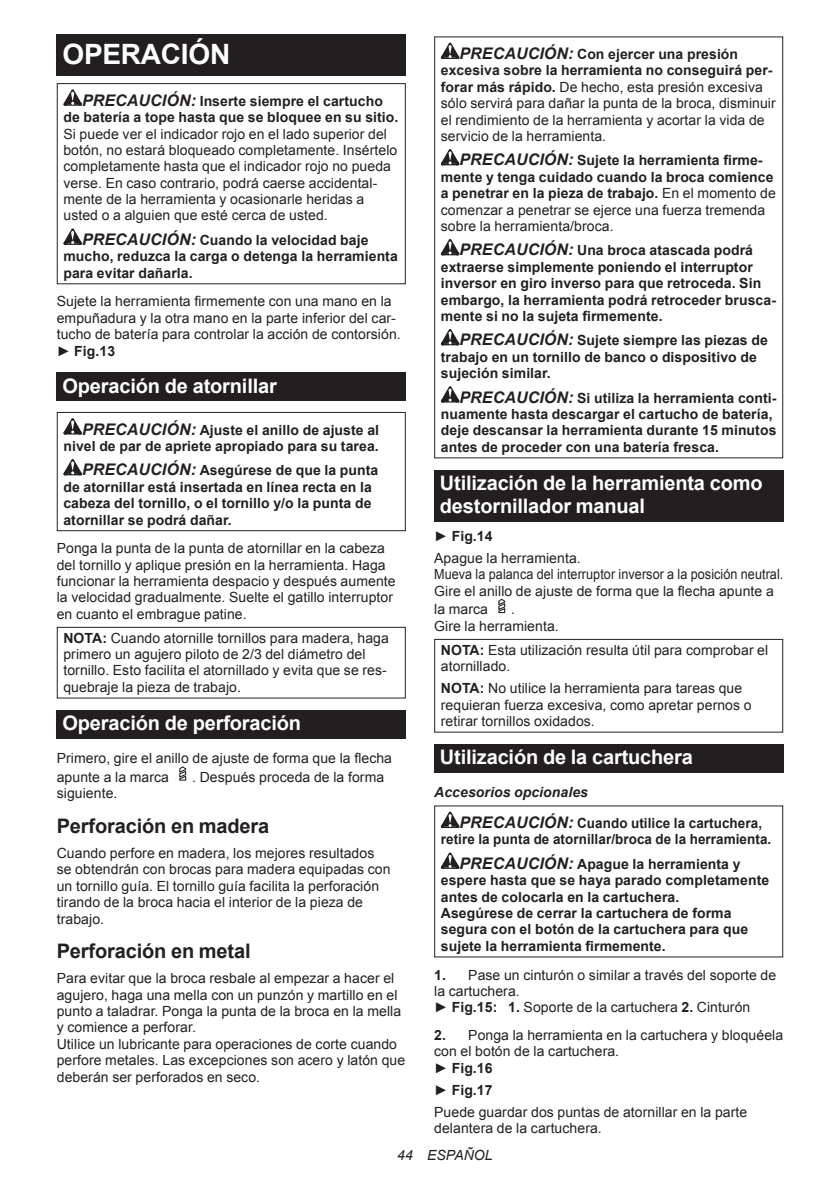
<style>
.page{position:relative;width:840px;height:1191px;background:#fff}
.page>*{position:absolute;margin:0;border:0;box-sizing:border-box;transform-origin:0 0}
.t1{font:700 28px "Arial";letter-spacing:-.01em;color:#fff}
.t2{font:700 20px/23.4px "Arial";letter-spacing:-.01em;color:#fff}
.t3{font:700 20px "Arial";letter-spacing:-.01em;color:#231f20}
.t4{font:14px/16.4px "Arial";letter-spacing:.005em;color:#231f20}
.t5{font:700 14px/16.4px "Arial";letter-spacing:.005em;color:#231f20}
.t6{font:700 14px/30.6px "Arial";letter-spacing:.005em;color:#231f20;scale:.96 1}
.t7{font:14px/16.4px "Arial";letter-spacing:.005em;color:#231f20;scale:.9 1}
.t8{font:italic 14px "Arial";letter-spacing:.005em;color:#231f20}
.s1{font-style:italic;font-size:16px}
.s2{font-weight:700}
.s3{font-weight:700;font-style:italic;font-size:16px}
.s4{font-weight:400}
.s5{font-style:italic}
</style>
<div class="page">
<div style="left:57px;top:34px;width:348px;height:41px;background:#231f20"></div>
<svg style="left:63px;top:89px;width:19px;height:17px"></svg>
<svg style="left:63px;top:228px;width:19px;height:17px"></svg>
<div style="left:57px;top:83px;width:348px;height:201px;border:1px solid #231f20"></div>
<div style="left:57px;top:372px;width:348px;height:29px;background:#231f20"></div>
<svg style="left:63px;top:418px;width:19px;height:16px"></svg>
<svg style="left:63px;top:459px;width:19px;height:16px"></svg>
<div style="left:57px;top:412px;width:348px;height:119px;border:1px solid #231f20"></div>
<div style="left:57px;top:627px;width:348px;height:71px;border:1px solid #231f20"></div>
<div style="left:57px;top:710px;width:348px;height:28px;background:#231f20"></div>
<svg style="left:179px;top:766px;width:8px;height:15px"></svg>
<svg style="left:440px;top:43px;width:19px;height:16px"></svg>
<svg style="left:440px;top:149px;width:19px;height:16px"></svg>
<svg style="left:440px;top:239px;width:19px;height:16px"></svg>
<svg style="left:440px;top:329px;width:19px;height:16px"></svg>
<svg style="left:440px;top:386px;width:19px;height:16px"></svg>
<div style="left:434px;top:470px;width:348px;height:51px;background:#231f20"></div>
<svg style="left:498px;top:598px;width:8px;height:15px"></svg>
<div style="left:434px;top:639px;width:348px;height:93px;border:1px solid #231f20"></div>
<div style="left:434px;top:744px;width:348px;height:28px;background:#231f20"></div>
<svg style="left:440px;top:811px;width:19px;height:17px"></svg>
<svg style="left:440px;top:852px;width:19px;height:17px"></svg>
<h1 class="t1" style="left:62px;top:35px;width:169px">OPERACIÓN</h1>
<p class="t5" style="left:63px;top:93px;width:336px;text-align:center"><span class="s1">PRECAUCIÓN:</span> Inserte siempre el cartucho<br>de batería a tope hasta que se bloquee en su sitio.</p>
<p class="t4" style="left:63px;top:125px;width:335px">Si puede ver el indicador rojo en el lado superior del botón, no estará bloqueado completamente. Insértelo completamente hasta que el indicador rojo no pueda verse. En caso contrario, podrá caerse accidental&shy;mente de la herramienta y ocasionarle heridas a usted o a alguien que esté cerca de usted.</p>
<p class="t5" style="left:63px;top:232px;width:336px;text-indent:19px"><span class="s1">PRECAUCIÓN:</span> Cuando la velocidad baje mucho, reduzca la carga o detenga la herramienta para evitar dañarla.</p>
<p class="t4" style="left:57px;top:293px;width:345px">Sujete la herramienta firmemente con una mano en la empuñadura y la otra mano en la parte inferior del car&shy;tucho de batería para controlar la acción de contorsión. ► <span class="s2">Fig.13</span></p>
<h2 class="t2" style="left:62px;top:374px;width:216px">Operación de atornillar</h2>
<p class="t5" style="left:63px;top:422px;width:317px;text-align:right"><span class="s1">PRECAUCIÓN:</span> Ajuste el anillo de ajuste al nivel de par de apriete apropiado para su tarea.</p>
<p class="t5" style="left:63px;top:462px;width:316px;text-indent:19px"><span class="s1">PRECAUCIÓN:</span> Asegúrese de que la punta de atornillar está insertada en línea recta en la cabeza del tornillo, o el tornillo y/o la punta de atornillar se podrá dañar.</p>
<p class="t4" style="left:57px;top:540px;width:340px">Ponga la punta de la punta de atornillar en la cabeza del tornillo y aplique presión en la herramienta. Haga funcionar la herramienta despacio y después aumente la velocidad gradualmente. Suelte el gatillo interruptor en cuanto el embrague patine.</p>
<p class="t4" style="left:63px;top:629px;width:327px"><span class="s2">NOTA:</span> Cuando atornille tornillos para madera, haga primero un agujero piloto de 2/3 del diámetro del tornillo. Esto facilita el atornillado y evita que se res&shy;quebraje la pieza de trabajo.</p>
<h2 class="t2" style="left:62px;top:711px;width:240px">Operación de perforación</h2>
<p class="t4" style="left:57px;top:749px;width:336px;line-height:18.8px">Primero, gire el anillo de ajuste de forma que la flecha apunte a la marca</p>
<p class="t4" style="left:192px;top:769px;width:193px">. Después proceda de la forma</p>
<p class="t4" style="left:57px;top:785px;width:62px">siguiente.</p>
<h2 class="t3" style="left:57px;top:813px;width:214px">Perforación en madera</h2>
<p class="t4" style="left:57px;top:845px;width:335px">Cuando perfore en madera, los mejores resultados se obtendrán con brocas para madera equipadas con un tornillo guía. El tornillo guía facilita la perforación tirando de la broca hacia el interior de la pieza de trabajo.</p>
<h2 class="t3" style="left:57px;top:938px;width:195px">Perforación en metal</h2>
<p class="t4" style="left:57px;top:970px;width:350px">Para evitar que la broca resbale al empezar a hacer el agujero, haga una mella con un punzón y martillo en el punto a taladrar. Ponga la punta de la broca en la mella y comience a perforar.<br>Utilice un lubricante para operaciones de corte cuando perfore metales. Las excepciones son acero y latón que deberán ser perforados en seco.</p>
<p class="t4" style="left:440px;top:46px;width:336px;text-indent:19px"><span class="s3">PRECAUCIÓN:</span> <span class="s2">Con ejercer una presión excesiva sobre la herramienta no conseguirá per&shy;forar más rápido.</span> De hecho, esta presión excesiva sólo servirá para dañar la punta de la broca, disminuir el rendimiento de la herramienta y acortar la vida de servicio de la herramienta.</p>
<p class="t5" style="left:440px;top:153px;width:336px;text-indent:19px"><span class="s1">PRECAUCIÓN:</span> Sujete la herramienta firme&shy;mente y tenga cuidado cuando la broca comience a penetrar en la pieza de trabajo. <span class="s4">En el momento de comenzar a penetrar se ejerce una fuerza tremenda sobre la herramienta/broca.</span></p>
<p class="t5" style="left:440px;top:243px;width:336px;text-indent:19px"><span class="s1">PRECAUCIÓN:</span> Una broca atascada podrá extraerse simplemente poniendo el interruptor inversor en giro inverso para que retroceda. Sin embargo, la herramienta podrá retroceder brusca&shy;mente si no la sujeta firmemente.</p>
<p class="t5" style="left:440px;top:333px;width:328px;text-indent:19px"><span class="s1">PRECAUCIÓN:</span> Sujete siempre las piezas de trabajo en un tornillo de banco o dispositivo de sujeción similar.</p>
<p class="t5" style="left:440px;top:390px;width:337px;text-indent:19px"><span class="s1">PRECAUCIÓN:</span> Si utiliza la herramienta conti&shy;nuamente hasta descargar el cartucho de batería, deje descansar la herramienta durante 15 minutos antes de proceder con una batería fresca.</p>
<h2 class="t2" style="left:439px;top:471px;width:324px">Utilización de la herramienta como destornillador manual</h2>
<p class="t4" style="left:434px;top:525px;width:148px;line-height:22px">► <span class="s2">Fig.14<br></span>Apague la herramienta.</p>
<p class="t7" style="left:434px;top:566px;width:389px">Mueva la palanca del interruptor inversor a la posición neutral.<br>Gire el anillo de ajuste de forma que la flecha apunte a</p>
<p class="t4" style="left:434px;top:601px;width:55px">la marca</p>
<p class="t4" style="left:434px;top:601px;width:126px;text-indent:77px">.<br>Gire la herramienta.</p>
<p class="t4" style="left:440px;top:642px;width:329px"><span class="s2">NOTA:</span> Esta utilización resulta útil para comprobar el atornillado.</p>
<p class="t4" style="left:440px;top:680px;width:312px"><span class="s2">NOTA:</span> No utilice la herramienta para tareas que requieran fuerza excesiva, como apretar pernos o retirar tornillos oxidados.</p>
<h2 class="t2" style="left:439px;top:746px;width:254px">Utilización de la cartuchera</h2>
<p class="t6" style="left:459px;top:777px;width:316px;text-indent:-25px"><span class="s5">Accesorios opcionales<br></span><span class="s1">PRECAUCIÓN:</span> Cuando utilice la cartuchera,</p>
<p class="t6" style="left:459px;top:827px;width:326px;line-height:24.4px;text-indent:-19px">retire la punta de atornillar/broca de la herramienta.<br><span class="s1">PRECAUCIÓN:</span> Apague la herramienta y</p>
<p class="t5" style="left:440px;top:872px;width:330px">espere hasta que se haya parado completamente antes de colocarla en la cartuchera.<br>Asegúrese de cerrar la cartuchera de forma segura con el botón de la cartuchera para que sujete la herramienta firmemente.</p>
<p class="t4" style="left:434px;top:966px;width:343px"><span class="s2">1.</span> Pase un cinturón o similar a través del soporte de la cartuchera.<br>► <span class="s2">Fig.15: 1.</span> Soporte de la cartuchera <span class="s2">2.</span> Cinturón</p>
<p class="t4" style="left:434px;top:1027px;width:350px"><span class="s2">2.</span> Ponga la herramienta en la cartuchera y bloquéela con el botón de la cartuchera.<br>► <span class="s2">Fig.16</span></p>
<p class="t4" style="left:434px;top:1079px;width:314px;line-height:22px">► <span class="s2">Fig.17<br></span>Puede guardar dos puntas de atornillar en la parte</p>
<p class="t4" style="left:434px;top:1120px;width:169px">delantera de la cartuchera.</p>
<p class="t8" style="left:397px;top:1146px;width:97px">44 ESPAÑOL</p>
</div>
